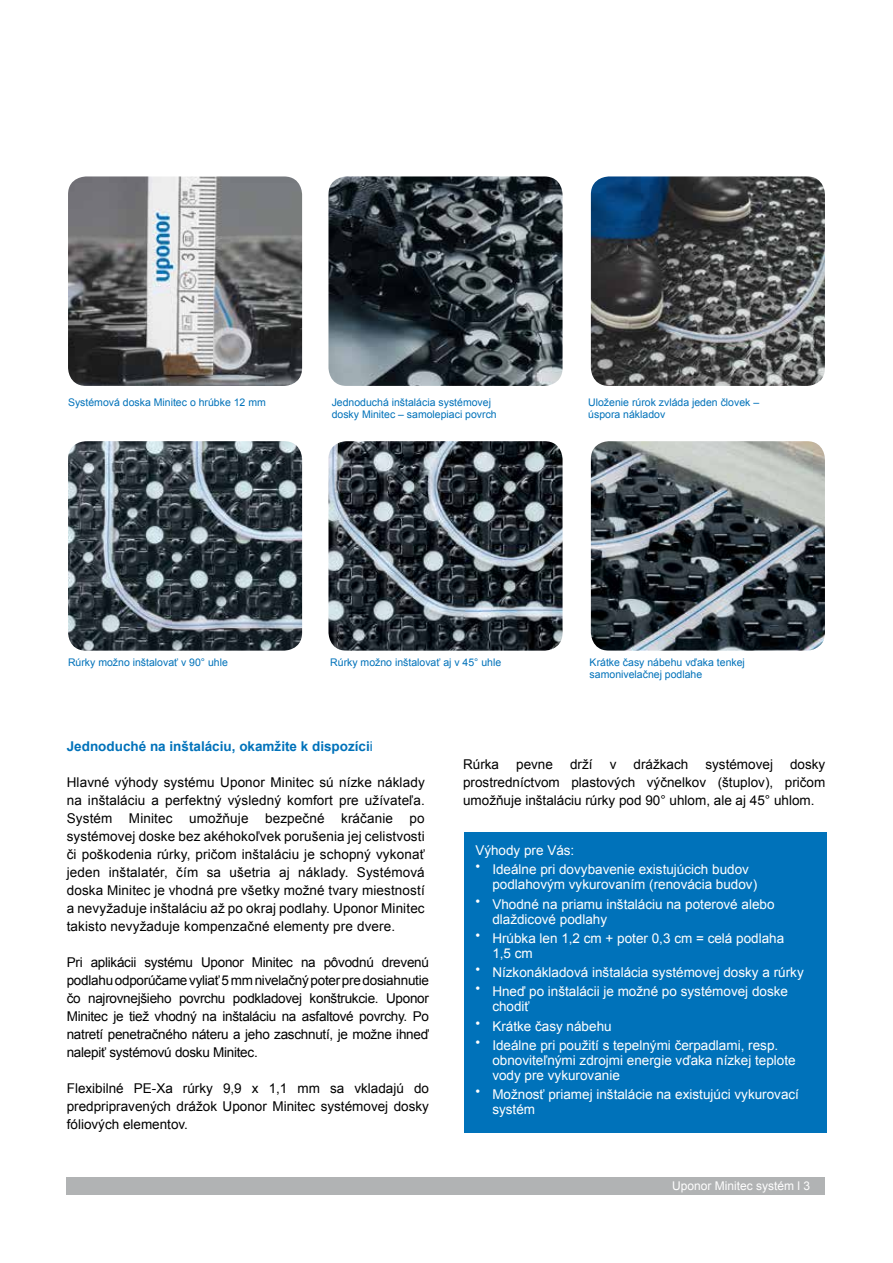
<style>
.page{position:relative;width:893px;height:1263px;background:#fff}
.page>*{position:absolute;margin:0;border:0;box-sizing:border-box;transform-origin:0 0}
.t1{font:13.5px/18px "Arial";color:#000;text-align:justify}
.t2{font:13.5px/15px "Arial";color:#fff}
.t3{font:700 13.5px "Arial";color:#0072ba}
.t4{font:12px "Arial";color:#fff}
.t5{font:10.5px/12px "Arial";color:#0072ba}
.s1{font-weight:400}
</style>
<div class="page">
<div style="left:66px;top:1177px;width:759px;height:18px;background:#b1b3b4"></div>
<div style="left:464px;top:832px;width:362px;height:301px;background:#0072ba"></div>
<img style="left:68px;top:176px;width:234px;height:210px">
<img style="left:68px;top:441px;width:234px;height:210px">
<img style="left:328px;top:441px;width:235px;height:210px">
<img style="left:591px;top:441px;width:234px;height:210px">
<img style="left:328px;top:176px;width:235px;height:210px">
<img style="left:591px;top:176px;width:234px;height:210px">
<p class="t5" style="left:68px;top:396px;width:199px">Systémová doska Minitec o hrúbke 12 mm</p>
<p class="t5" style="left:332px;top:396px;width:167px">Jednoduchá inštalácia systémovej dosky Minitec – samolepiaci povrch</p>
<p class="t5" style="left:588px;top:396px;width:172px">Uloženie rúrok zvláda jeden človek – úspora nákladov</p>
<p class="t5" style="left:68px;top:656px;width:161px">Rúrky možno inštalovať v 90° uhle</p>
<p class="t5" style="left:330px;top:656px;width:172px">Rúrky možno inštalovať aj v 45° uhle</p>
<p class="t5" style="left:590px;top:656px;width:157px">Krátke časy nábehu vďaka tenkej samonivelačnej podlahe</p>
<p class="t3" style="left:67px;top:736px;width:308px">Jednoduché na inštaláciu, okamžite k dispozíci<span class="s1">i</span></p>
<p class="t1" style="left:67px;top:773px;width:360px">Hlavné výhody systému Uponor Minitec sú nízke náklady na inštaláciu a perfektný výsledný komfort pre užívateľa.<br>Systém Minitec umožňuje bezpečné kráčanie po systémovej doske bez akéhokoľvek porušenia jej celistvosti či poškodenia rúrky, pričom inštaláciu je schopný vykonať jeden inštalatér, čím sa ušetria aj náklady. Systémová doska Minitec je vhodná pre všetky možné tvary miestností a nevyžaduje inštaláciu až po okraj podlahy. Uponor Minitec takisto nevyžaduje kompenzačné elementy pre dvere.</p>
<p class="t1" style="left:67px;top:953px;width:364px">Pri aplikácii systému Uponor Minitec na pôvodnú drevenú podlahu odporúčame vyliať 5 mm nivelačný poter pre dosiahnutie čo najrovnejšieho povrchu podkladovej konštrukcie. Uponor Minitec je tiež vhodný na inštaláciu na asfaltové povrchy. Po natretí penetračného náteru a jeho zaschnutí, je možne ihneď nalepiť systémovú dosku Minitec.</p>
<p class="t1" style="left:67px;top:1079px;width:364px">Flexibilné PE-Xa rúrky 9,9 x 1,1 mm sa vkladajú do predpripravených drážok Uponor Minitec systémovej dosky fóliových elementov.</p>
<p class="t1" style="left:463px;top:755px;width:38px">Rúrka</p>
<p class="t1" style="left:516px;top:755px;width:38px">pevne</p>
<p class="t1" style="left:570px;top:755px;width:24px">drží</p>
<p class="t1" style="left:610px;top:755px;width:8px">v</p>
<p class="t1" style="left:634px;top:755px;width:56px">drážkach</p>
<p class="t1" style="left:705px;top:755px;width:69px">systémovej</p>
<p class="t1" style="left:463px;top:755px;width:364px;text-indent:327px">dosky prostredníctvom plastových výčnelkov (štuplov), pričom umožňuje inštaláciu rúrky pod 90° uhlom, ale aj 45° uhlom.</p>
<p class="t2" style="left:475px;top:843px;width:101px">Výhody pre Vás:</p>
<p class="t2" style="left:492px;top:862px;width:266px;text-indent:-17px">• Ideálne pri dovybavenie existujúcich budov podlahovým vykurovaním (renovácia budov)</p>
<p class="t2" style="left:492px;top:896px;width:284px;text-indent:-17px">• Vhodné na priamu inštaláciu na poterové alebo dlaždicové podlahy</p>
<p class="t2" style="left:492px;top:930px;width:293px;text-indent:-17px">• Hrúbka len 1,2 cm + poter 0,3 cm = celá podlaha<br>1,5 cm</p>
<p class="t2" style="left:475px;top:965px;width:330px">• Nízkonákladová inštalácia systémovej dosky a rúrky</p>
<p class="t2" style="left:492px;top:984px;width:297px;text-indent:-17px">• Hneď po inštalácii je možné po systémovej doske chodiť</p>
<p class="t2" style="left:475px;top:1018px;width:138px">• Krátke časy nábehu</p>
<p class="t2" style="left:492px;top:1037px;width:305px;text-indent:-17px">• Ideálne pri použití s tepelnými čerpadlami, resp. obnoviteľnými zdrojmi energie vďaka nízkej teplote vody pre vykurovanie</p>
<p class="t2" style="left:492px;top:1087px;width:308px;text-indent:-17px">• Možnosť priamej inštalácie na existujúci vykurovací systém</p>
<p class="t4" style="left:672px;top:1178px;width:140px">Uponor Minitec systém l 3</p>
</div>
